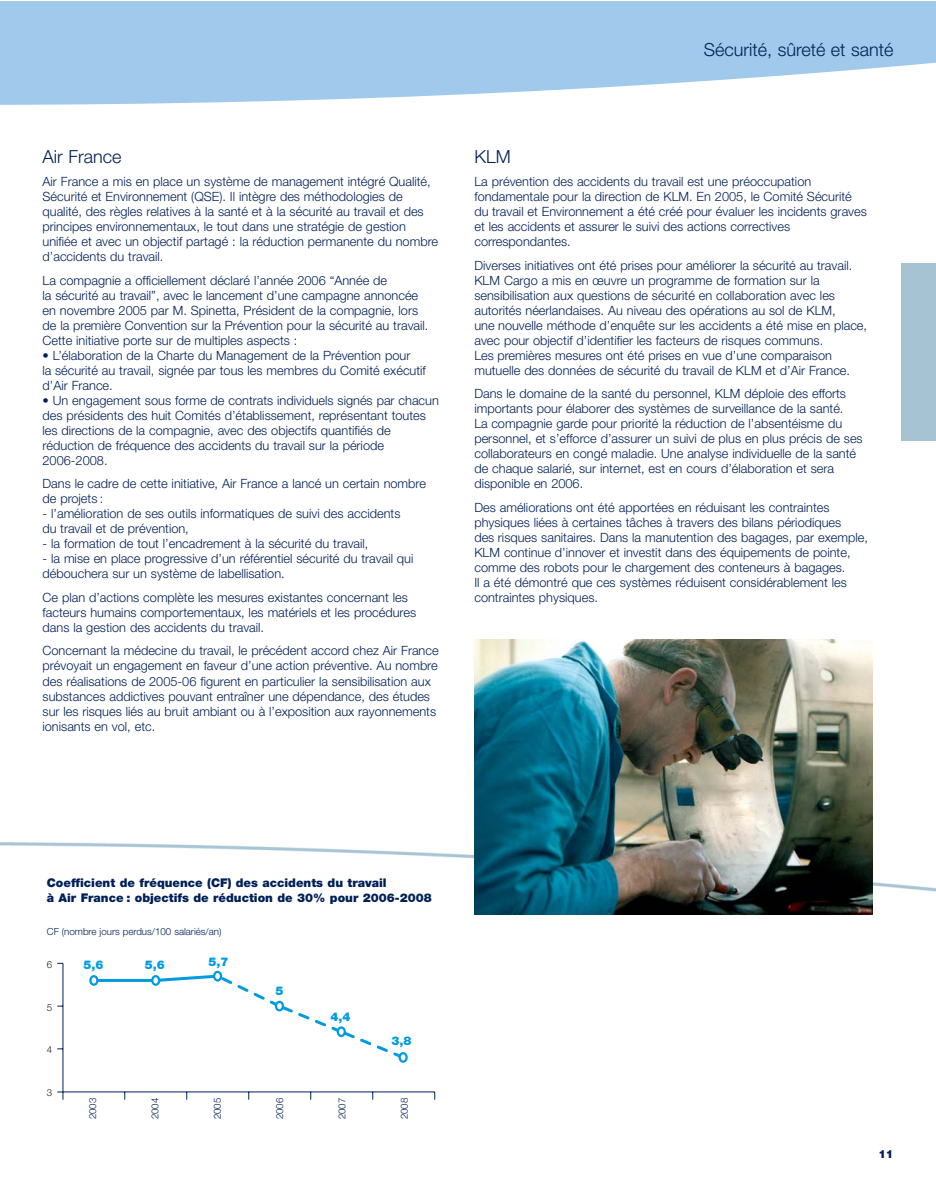
<style>
.page{position:relative;width:936px;height:1191px;background:#fff}
.page>*{position:absolute;margin:0;border:0;box-sizing:border-box;transform-origin:0 0}
.t1{font:300 18px "Helvetica Neue";color:#002057}
.t2{font:300 12.75px/15px "Helvetica Neue";color:#002057}
.t3{font:900 12px/15px "Helvetica Neue";color:#002057}
.t4{font:900 12px "Helvetica Neue";color:#009bdf}
.t5{font:900 11.25px "Helvetica Neue";color:#002057}
.t6{font:300 9.75px "Helvetica Neue";color:#002057}
.t7{font:300 9.75px "Helvetica Neue";color:#231f20}
</style>
<div class="page">
<img style="left:0;top:842px;width:935px;height:73px">
<svg style="left:0;top:1px;width:935px;height:104px;background:#add0ed"></svg>
<div style="left:901px;top:263px;width:34px;height:177px;background:#a5c3d2"></div>
<hr style="left:63px;top:1091px;width:371px;height:1px;background:#002157">
<hr style="left:63px;top:963px;width:1px;height:128px;background:#002157">
<svg style="left:57px;top:1091px;width:7px;height:8px"></svg>
<svg style="left:91px;top:972px;width:316px;height:89px"></svg>
<div style="left:399px;top:1053px;width:7px;height:8px;background:#fff;border-radius:50%"></div>
<div style="left:398px;top:1052px;width:9px;height:10px;border:2px solid #009bdf;border-radius:50%"></div>
<svg style="left:338px;top:1027px;width:7px;height:9px"></svg>
<div style="left:336px;top:1026px;width:10px;height:11px;border:2px solid #009bdf;border-radius:50%"></div>
<div style="left:276px;top:1001px;width:7px;height:9px;background:#fff;border-radius:50%"></div>
<div style="left:275px;top:1000px;width:9px;height:11px;border:2px solid #009bdf;border-radius:50%"></div>
<svg style="left:214px;top:972px;width:7px;height:8px"></svg>
<div style="left:213px;top:970px;width:9px;height:11px;border:2px solid #009bdf;border-radius:50%"></div>
<div style="left:152px;top:976px;width:7px;height:8px;background:#fff;border-radius:50%"></div>
<div style="left:151px;top:975px;width:9px;height:10px;border:2px solid #009bdf;border-radius:50%"></div>
<div style="left:90px;top:976px;width:7px;height:8px;background:#fff;border-radius:50%"></div>
<div style="left:89px;top:975px;width:9px;height:10px;border:2px solid #009bdf;border-radius:50%"></div>
<img style="left:474px;top:639px;width:398px;height:275px">
<h1 class="t1" style="left:703px;top:44px;width:191px">Sécurité, sûreté et santé</h1>
<h1 class="t1" style="left:43px;top:150px;width:80px">Air France</h1>
<p class="t2" style="left:43px;top:175px;width:397px">Air France a mis en place un système de management intégré Qualité, Sécurité et Environnement (QSE). Il intègre des méthodologies de qualité, des règles relatives à la santé et à la sécurité au travail et des principes environnementaux, le tout dans une stratégie de gestion unifiée et avec un objectif partagé : la réduction permanente du nombre d’accidents du travail.</p>
<p class="t2" style="left:43px;top:274px;width:387px">La compagnie a officiellement déclaré l’année 2006 “Année de<br>la sécurité au travail”, avec le lancement d’une campagne annoncée en novembre 2005 par M. Spinetta, Président de la compagnie, lors de la première Convention sur la Prévention pour la sécurité au travail.<br>Cette initiative porte sur de multiples aspects :</p>
<p class="t2" style="left:43px;top:349px;width:385px">• L’élaboration de la Charte du Management de la Prévention pour<br>la sécurité au travail, signée par tous les membres du Comité exécutif d’Air France.</p>
<p class="t2" style="left:43px;top:394px;width:398px">• Un engagement sous forme de contrats individuels signés par chacun des présidents des huit Comités d’établissement, représentant toutes les directions de la compagnie, avec des objectifs quantifiés de réduction de fréquence des accidents du travail sur la période 2006-2008.</p>
<p class="t2" style="left:43px;top:477px;width:385px">Dans le cadre de cette initiative, Air France a lancé un certain nombre de projets :</p>
<p class="t2" style="left:43px;top:507px;width:359px">- l’amélioration de ses outils informatiques de suivi des accidents du travail et de prévention,</p>
<p class="t2" style="left:43px;top:537px;width:327px">- la formation de tout l’encadrement à la sécurité du travail,</p>
<p class="t2" style="left:43px;top:552px;width:372px">- la mise en place progressive d’un référentiel sécurité du travail qui débouchera sur un système de labellisation.</p>
<p class="t2" style="left:43px;top:591px;width:375px">Ce plan d’actions complète les mesures existantes concernant les facteurs humains comportementaux, les matériels et les procédures dans la gestion des accidents du travail.</p>
<p class="t2" style="left:43px;top:644px;width:397px">Concernant la médecine du travail, le précédent accord chez Air France prévoyait un engagement en faveur d’une action préventive. Au nombre des réalisations de 2005-06 figurent en particulier la sensibilisation aux substances addictives pouvant entraîner une dépendance, des études sur les risques liés au bruit ambiant ou à l’exposition aux rayonnements ionisants en vol, etc.</p>
<h1 class="t1" style="left:474px;top:150px;width:38px">KLM</h1>
<p class="t2" style="left:474px;top:175px;width:394px">La prévention des accidents du travail est une préoccupation fondamentale pour la direction de KLM. En 2005, le Comité Sécurité du travail et Environnement a été créé pour évaluer les incidents graves et les accidents et assurer le suivi des actions correctives correspondantes.</p>
<p class="t2" style="left:474px;top:259px;width:394px">Diverses initiatives ont été prises pour améliorer la sécurité au travail.<br>KLM Cargo a mis en œuvre un programme de formation sur la sensibilisation aux questions de sécurité en collaboration avec les autorités néerlandaises. Au niveau des opérations au sol de KLM,<br>une nouvelle méthode d’enquête sur les accidents a été mise en place, avec pour objectif d’identifier les facteurs de risques communs.<br>Les premières mesures ont été prises en vue d’une comparaison mutuelle des données de sécurité du travail de KLM et d’Air France.</p>
<p class="t2" style="left:474px;top:387px;width:390px">Dans le domaine de la santé du personnel, KLM déploie des efforts importants pour élaborer des systèmes de surveillance de la santé.<br>La compagnie garde pour priorité la réduction de l’absentéisme du personnel, et s’efforce d’assurer un suivi de plus en plus précis de ses collaborateurs en congé maladie. Une analyse individuelle de la santé de chaque salarié, sur internet, est en cours d’élaboration et sera disponible en 2006.</p>
<p class="t2" style="left:474px;top:501px;width:395px">Des améliorations ont été apportées en réduisant les contraintes physiques liées à certaines tâches à travers des bilans périodiques<br>des risques sanitaires. Dans la manutention des bagages, par exemple, KLM continue d’innover et investit dans des équipements de pointe, comme des robots pour le chargement des conteneurs à bagages.<br>Il a été démontré que ces systèmes réduisent considérablement les contraintes physiques.</p>
<p class="t3" style="left:47px;top:876px;width:386px">Coefficient de fréquence (CF) des accidents du travail<br>à Air France : objectifs de réduction de 30% pour 2006-2008</p>
<p class="t6" style="left:47px;top:928px;width:176px">CF (nombre jours perdus/100 salariés/an)</p>
<p class="t7" style="left:47px;top:961px;width:7px">6</p>
<p class="t7" style="left:47px;top:1003px;width:7px">5</p>
<p class="t7" style="left:47px;top:1046px;width:7px">4</p>
<p class="t7" style="left:47px;top:1089px;width:7px">3</p>
<p class="t4" style="left:83px;top:960px;width:22px">5,6</p>
<p class="t4" style="left:145px;top:960px;width:22px">5,6</p>
<p class="t4" style="left:208px;top:957px;width:22px">5,7</p>
<p class="t4" style="left:275px;top:986px;width:10px">5</p>
<p class="t4" style="left:330px;top:1012px;width:22px">4,4</p>
<p class="t4" style="left:391px;top:1036px;width:22px">3,8</p>
<p class="t6" style="left:276px;top:1119px;width:23px;rotate:-90deg">2006</p>
<p class="t6" style="left:89px;top:1119px;width:23px;rotate:-90deg">2003</p>
<p class="t6" style="left:151px;top:1119px;width:23px;rotate:-90deg">2004</p>
<p class="t6" style="left:214px;top:1119px;width:23px;rotate:-90deg">2005</p>
<p class="t6" style="left:338px;top:1119px;width:23px;rotate:-90deg">2007</p>
<p class="t6" style="left:401px;top:1119px;width:23px;rotate:-90deg">2008</p>
<p class="t5" style="left:878px;top:1149px;width:17px">11</p>
</div>
